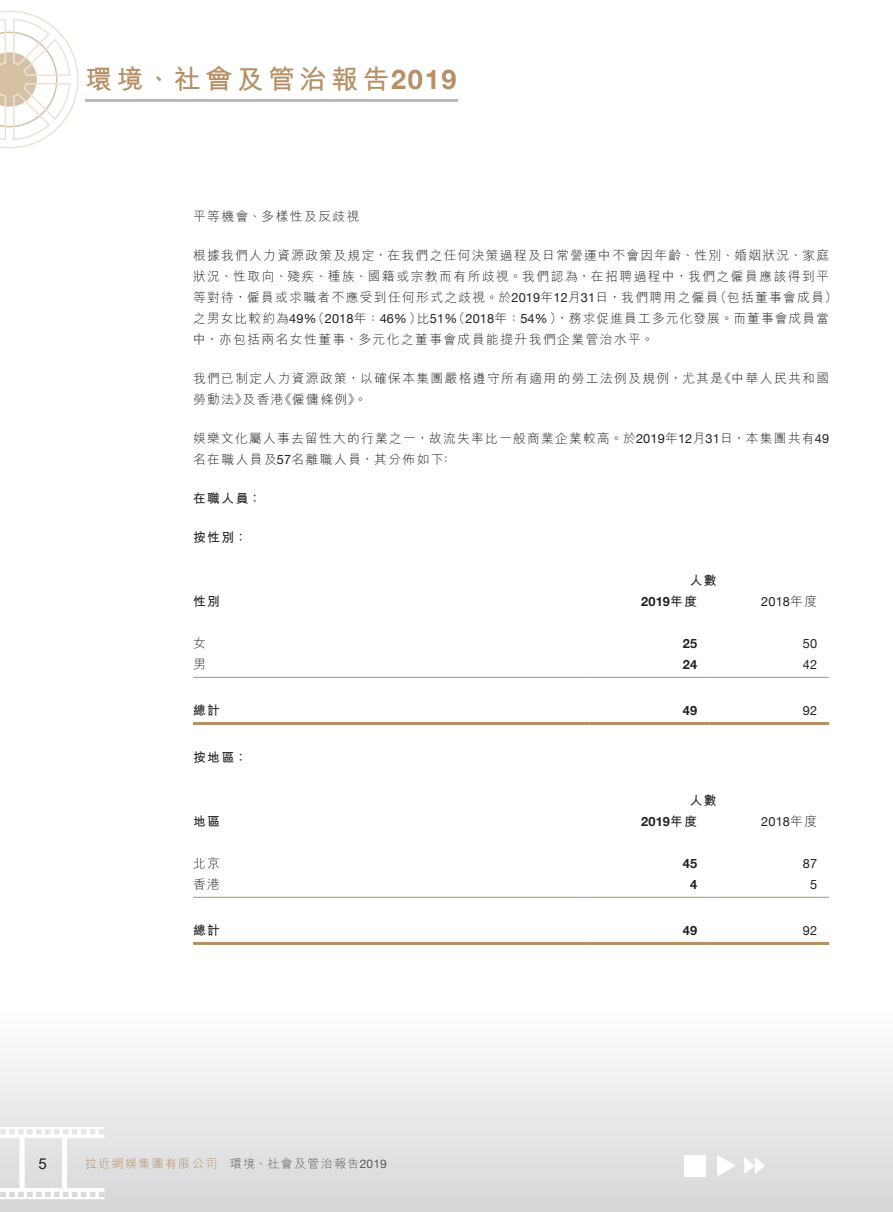
<style>
.page{position:relative;width:893px;height:1212px;background:#fff}
.page>*{position:absolute;margin:0;border:0;box-sizing:border-box;transform-origin:0 0}
.t1{font:700 27px "M Hei HK";letter-spacing:.165em;color:#b68f64}
.t2{font:15px "Arial";color:#231f20}
._14_______P6{font:300 12.75px/21px "M Hei HK";letter-spacing:.105em;color:#231f20}
._01_Body_Text{font:700 12.75px "Helvetica Neue";letter-spacing:.015em;color:#231f20}
._01_Body_Text-2{font:12.75px "Helvetica Neue";letter-spacing:.015em;color:#231f20}
._14_______P6-2{font:700 12.75px "M Hei HK";letter-spacing:.115em;color:#231f20}
._06a_______H5{font:300 12.75px "M Hei HK";letter-spacing:.115em;color:#231f20}
._15_Table_Stub{font:700 12.75px "M Hei HK";letter-spacing:.115em;color:#231f20}
._15_Table_Stub-2{font:300 12.75px "M Hei HK";color:#231f20}
._01_Body_Text-3{font:700 12.75px "M Hei HK";color:#231f20}
.t3{font:300 12px "M Hei HK";letter-spacing:.115em;color:#b68f64}
.s1{font-family:"Helvetica Neue"}
.s2{font-family:"Helvetica Neue";font-weight:400}
.s3{font-family:"M Hei HK"}
.s4{font-family:"M Hei HK";font-weight:300}
.s5{color:#57585a}
.s6{font-family:"Helvetica Neue";font-weight:400;color:#57585a}
</style>
<div class="page">
<hr style="left:85px;top:99px;width:373px;height:3px;background:#b8b9bc">
<div style="left:0;top:1009px;width:893px;height:203px;background:linear-gradient(to bottom,#feffff,#d5d6d8)"></div>
<svg style="left:0;top:10px;width:79px;height:139px"></svg>
<svg style="left:717px;top:1155px;width:19px;height:21px"></svg>
<svg style="left:744px;top:1157px;width:21px;height:17px"></svg>
<div style="left:684px;top:1155px;width:22px;height:21px;background:#fff"></div>
<svg style="left:0;top:1127px;width:104px;height:72px"></svg>
<hr style="left:193px;top:677px;width:396px;height:1px;background:#b68f64">
<hr style="left:589px;top:677px;width:120px;height:1px;background:#b68f64">
<hr style="left:709px;top:677px;width:120px;height:1px;background:#b68f64">
<hr style="left:193px;top:722px;width:396px;height:3px;background:#b68f64">
<hr style="left:589px;top:722px;width:120px;height:3px;background:#b68f64">
<hr style="left:709px;top:722px;width:120px;height:3px;background:#b68f64">
<hr style="left:193px;top:897px;width:396px;height:1px;background:#b68f64">
<hr style="left:589px;top:897px;width:120px;height:1px;background:#b68f64">
<hr style="left:709px;top:897px;width:120px;height:1px;background:#b68f64">
<hr style="left:193px;top:942px;width:396px;height:3px;background:#b68f64">
<hr style="left:589px;top:942px;width:120px;height:3px;background:#b68f64">
<hr style="left:709px;top:942px;width:120px;height:3px;background:#b68f64">
<h1 class="t1" style="left:85px;top:60px;width:373px">環境、社會及管治報告<span class="s1">2019</span></h1>
<p class="_06a_______H5" style="left:193px;top:209px;width:168px">平等機會、多樣性及反歧視</p>
<p class="_14_______P6" style="left:193px;top:244px;width:646px">根據我們人力資源政策及規定，在我們之任何決策過程及日常營運中不會因年齡、性別、婚姻狀況、家庭狀況、性取向、殘疾、種族、國籍或宗教而有所歧視。我們認為，在招聘過程中，我們之僱員應該得到平等對待，僱員或求職者不應受到任何形式之歧視。於<span class="s2">2019</span>年<span class="s2">12</span>月<span class="s2">31</span>日，我們聘用之僱員（包括董事會成員）之男女比較約為<span class="s2">49%</span>（<span class="s2">2018</span>年：<span class="s2">46%</span>）比<span class="s2">51%</span>（<span class="s2">2018</span>年：<span class="s2">54%</span>），務求促進員工多元化發展。而董事會成員當中，亦包括兩名女性董事，多元化之董事會成員能提升我們企業管治水平。</p>
<p class="_14_______P6" style="left:193px;top:367px;width:637px">我們已制定人力資源政策，以確保本集團嚴格遵守所有適用的勞工法例及規例，尤其是《中華人民共和國勞動法》及香港《僱傭條例》。</p>
<p class="_14_______P6" style="left:193px;top:427px;width:638px">娛樂文化屬人事去留性大的行業之一，故流失率比一般商業企業較高。於<span class="s2">2019</span>年<span class="s2">12</span>月<span class="s2">31</span>日，本集團共有<span class="s2">49</span>名在職人員及<span class="s2">57</span>名離職人員，其分佈如下﹕</p>
<p class="_14_______P6-2" style="left:193px;top:489px;width:70px">在職人員：</p>
<p class="_14_______P6-2" style="left:193px;top:528px;width:56px">按性別：</p>
<p class="_01_Body_Text-3" style="left:690px;top:571px;width:28px">人數</p>
<p class="_15_Table_Stub" style="left:193px;top:592px;width:28px">性別</p>
<p class="_01_Body_Text" style="left:641px;top:591px;width:58px">2019<span class="s3">年度</span></p>
<p class="_01_Body_Text-2" style="left:761px;top:592px;width:58px">2018<span class="s4">年度</span></p>
<p class="_15_Table_Stub-2" style="left:193px;top:637px;width:14px">女</p>
<p class="_01_Body_Text" style="left:683px;top:633px;width:16px">25</p>
<p class="_01_Body_Text-2" style="left:803px;top:634px;width:16px">50</p>
<p class="_15_Table_Stub-2" style="left:193px;top:658px;width:14px">男</p>
<p class="_01_Body_Text" style="left:683px;top:654px;width:16px">24</p>
<p class="_01_Body_Text-2" style="left:803px;top:655px;width:16px">42</p>
<p class="_15_Table_Stub" style="left:193px;top:701px;width:28px">總計</p>
<p class="_01_Body_Text" style="left:683px;top:700px;width:16px">49</p>
<p class="_01_Body_Text-2" style="left:803px;top:701px;width:16px">92</p>
<p class="_14_______P6-2" style="left:193px;top:748px;width:56px">按地區：</p>
<p class="_01_Body_Text-3" style="left:690px;top:791px;width:28px">人數</p>
<p class="_15_Table_Stub" style="left:193px;top:812px;width:28px">地區</p>
<p class="_01_Body_Text" style="left:641px;top:811px;width:58px">2019<span class="s3">年度</span></p>
<p class="_01_Body_Text-2" style="left:761px;top:812px;width:58px">2018<span class="s4">年度</span></p>
<p class="_15_Table_Stub-2" style="left:193px;top:857px;width:28px">北京</p>
<p class="_01_Body_Text" style="left:683px;top:853px;width:16px">45</p>
<p class="_01_Body_Text-2" style="left:803px;top:854px;width:16px">87</p>
<p class="_15_Table_Stub-2" style="left:193px;top:878px;width:28px">香港</p>
<p class="_01_Body_Text" style="left:690px;top:874px;width:9px">4</p>
<p class="_01_Body_Text-2" style="left:810px;top:875px;width:9px">5</p>
<p class="_15_Table_Stub" style="left:193px;top:921px;width:28px">總計</p>
<p class="_01_Body_Text" style="left:683px;top:920px;width:16px">49</p>
<p class="_01_Body_Text-2" style="left:803px;top:921px;width:16px">92</p>
<p class="t2" style="left:38px;top:1153px;width:10px">5</p>
<p class="t3" style="left:85px;top:1158px;width:303px">拉近網娛集團有限公司 <span class="s5">環境、社會及管治報告</span><span class="s6">2019</span></p>
</div>
